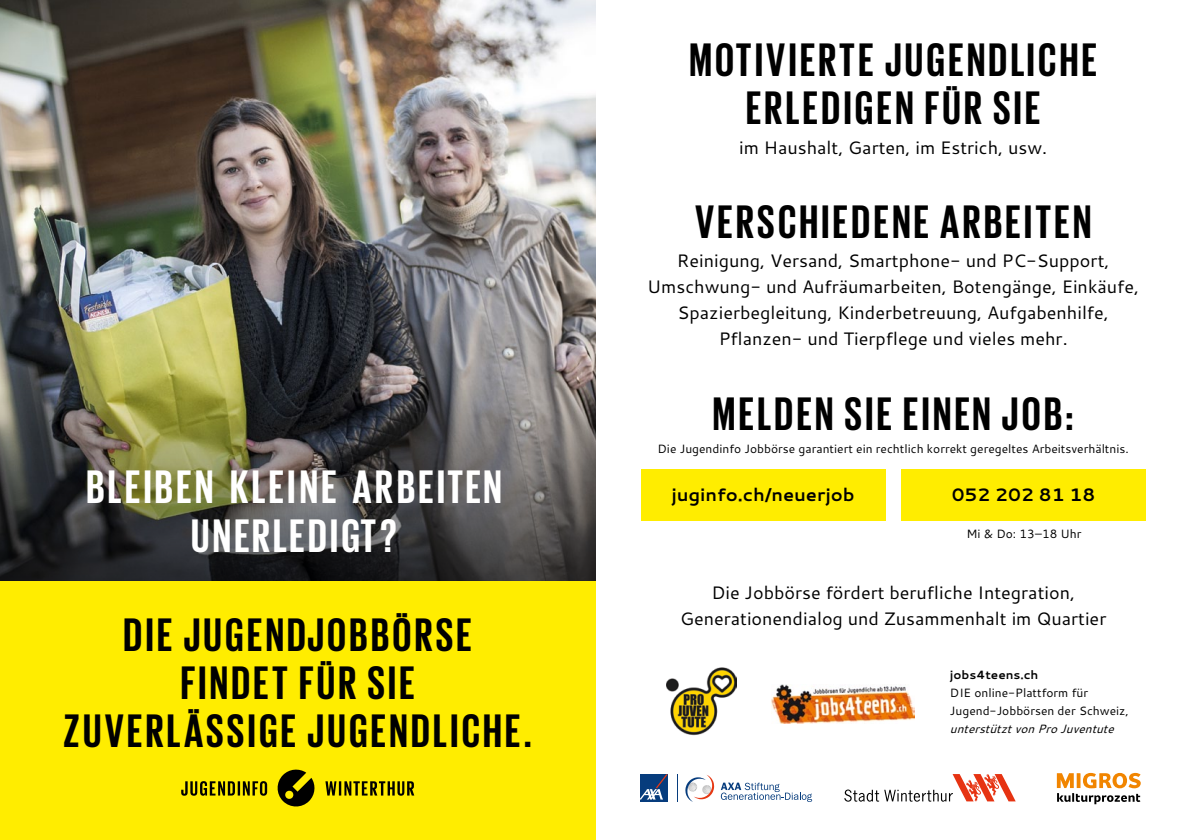
<style>
.page{position:relative;width:1191px;height:840px;background:#fff}
.page>*{position:absolute;margin:0;border:0;box-sizing:border-box;transform-origin:0 0}
.t1{font:700 48px/48px "Giorgio Sans";letter-spacing:.07em;color:#000;text-align:center}
.t2{font:700 48px/48px "Giorgio Sans";letter-spacing:.07em;color:#fff;text-align:center}
.t3{font:18px/26px "Cantarell";color:#000;text-align:center}
.t4{font:700 18px "Cantarell";color:#000}
.t5{font:12px/18px "Cantarell";color:#000}
.t6{font:italic 12px "Cantarell";color:#000}
.t7{font:700 12px "Cantarell";color:#000}
</style>
<div class="page">
<div style="left:641px;top:469px;width:244px;height:51px;background:#ffed00"></div>
<div style="left:901px;top:469px;width:244px;height:51px;background:#ffed00"></div>
<img style="left:771px;top:684px;width:143px;height:39px">
<svg style="left:640px;top:799px;width:28px;height:2px"></svg>
<svg style="left:640px;top:774px;width:28px;height:25px"></svg>
<svg style="left:677px;top:774px;width:1px;height:27px"></svg>
<svg style="left:721px;top:782px;width:91px;height:19px"></svg>
<svg style="left:685px;top:775px;width:29px;height:26px"></svg>
<svg style="left:844px;top:774px;width:171px;height:27px"></svg>
<img style="left:666px;top:667px;width:71px;height:69px">
<svg style="left:1056px;top:772px;width:84px;height:31px"></svg>
<img style="left:0;top:0;width:595px;height:374px">
<svg style="left:0;top:374px;width:595px;height:207px;background:#535246"></svg>
<div style="left:0;top:581px;width:595px;height:258px;background:#ffed00"></div>
<svg style="left:277px;top:769px;width:38px;height:38px"></svg>
<svg style="left:325px;top:781px;width:89px;height:14px"></svg>
<svg style="left:181px;top:781px;width:86px;height:14px"></svg>
<h1 class="t2" style="left:86px;top:461px;width:416px">BLEIBEN KLEINE ARBEITEN<br>UNERLEDIGT?</h1>
<h1 class="t1" style="left:64px;top:608px;width:470px">DIE JUGENDJOBBÖRSE<br>FINDET FÜR SIE<br>ZUVERLÄSSIGE JUGENDLICHE.</h1>
<h1 class="t1" style="left:689px;top:35px;width:409px">MOTIVIERTE JUGENDLICHE<br>ERLEDIGEN FÜR SIE</h1>
<p class="t3" style="left:739px;top:134px;width:309px">im Haushalt, Garten, im Estrich, usw.</p>
<h1 class="t1" style="left:695px;top:197px;width:397px">VERSCHIEDENE ARBEITEN</h1>
<p class="t3" style="left:647px;top:247px;width:493px">Reinigung, Versand, Smartphone- und PC-Support, Umschwung- und Aufräumarbeiten, Botengänge, Einkäufe, Spazierbegleitung, Kinderbetreuung, Aufgabenhilfe, Pflanzen- und Tierpflege und vieles mehr.</p>
<h1 class="t1" style="left:713px;top:388px;width:362px">MELDEN SIE EINEN JOB:</h1>
<p class="t5" style="left:657px;top:439px;width:473px">Die Jugendinfo Jobbörse garantiert ein rechtlich korrekt geregeltes Arbeitsverhältnis.</p>
<p class="t4" style="left:671px;top:482px;width:185px">juginfo.ch/neuerjob</p>
<p class="t4" style="left:951px;top:482px;width:145px">052 202 81 18</p>
<p class="t5" style="left:966px;top:524px;width:117px">Mi &amp; Do: 13–18 Uhr</p>
<p class="t3" style="left:680px;top:578px;width:428px">Die Jobbörse fördert berufliche Integration,<br>Generationendialog und Zusammenhalt im Quartier</p>
<p class="t7" style="left:950px;top:665px;width:90px">jobs4teens.ch</p>
<p class="t5" style="left:950px;top:682px;width:180px">DIE online-Plattform für<br>Jugend-Jobbörsen der Schweiz,</p>
<p class="t6" style="left:950px;top:719px;width:165px">unterstützt von Pro Juventute</p>
</div>
